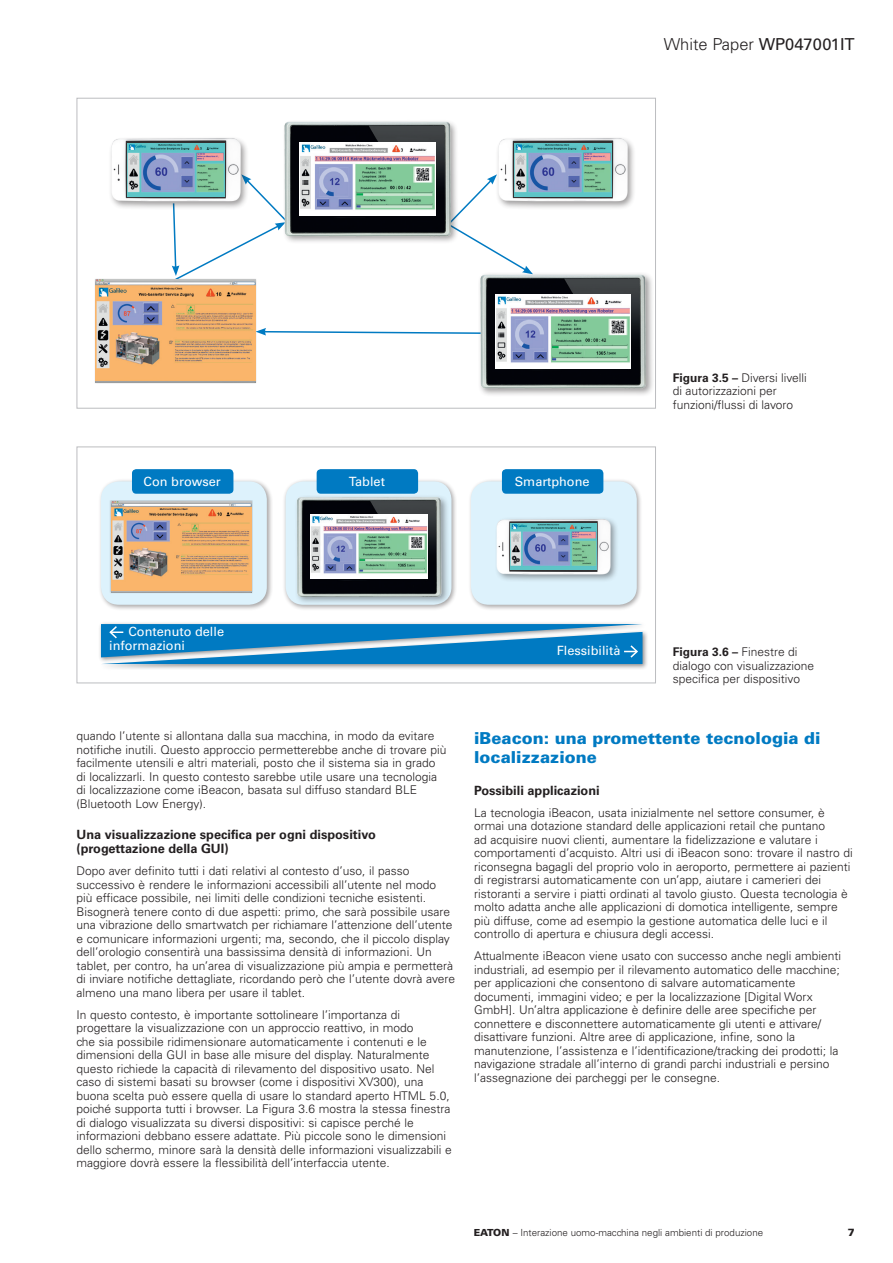
<style>
.page{position:relative;width:893px;height:1263px;background:#fff}
.page>*{position:absolute;margin:0;border:0;box-sizing:border-box;transform-origin:0 0}
.Head_2{font:900 16.5px/19.5px "Univers LT Std";color:#007ac2}
.t1{font:300 16.5px "Univers LT Std";color:#231f20}
.Head_3{font:700 12.75px/14.2px "Univers LT Std";color:#231f20}
.Body_Quellnachweis{font:12.75px/14.2px "Univers LT Std";color:#fff}
._02_Body_Last_EN{font:300 12px/13.5px "Univers LT Std";color:#231f20}
.BU_EN{font:300 12px/13.5px "Univers LT Std";color:#231f20}
.t2{font:900 10.5px "Univers LT Std";color:#231f20}
.t3{font:300 9.75px "Univers LT Std";color:#231f20}
.s1{font-weight:400}
.s2{font-weight:700}
.s3{font-weight:900}
</style>
<div class="page">
<div style="left:77px;top:446px;width:579px;height:237px;border:1px solid #bcbdc0"></div>
<svg style="left:459px;top:177px;width:72px;height:94px"></svg>
<svg style="left:257px;top:328px;width:220px;height:8px"></svg>
<svg style="left:172px;top:178px;width:110px;height:100px"></svg>
<div style="left:478px;top:272px;width:176px;height:125px;background:#231f20;opacity:.45"></div>
<img style="left:477px;top:271px;width:171px;height:121px">
<img style="left:495px;top:295px;width:136px;height:74px">
<div style="left:94px;top:278px;width:163px;height:106px;background:#231f20;opacity:.23"></div>
<img style="left:96px;top:279px;width:160px;height:104px">
<img style="left:96px;top:286px;width:160px;height:95px">
<div style="left:495px;top:136px;width:141px;height:75px;background:#fafafa"></div>
<img style="left:491px;top:138px;width:142px;height:72px">
<img style="left:514px;top:144px;width:98px;height:52px">
<div style="left:108px;top:136px;width:141px;height:75px;background:#231f20;opacity:.45"></div>
<img style="left:108px;top:136px;width:139px;height:74px">
<img style="left:127px;top:144px;width:97px;height:52px">
<div style="left:468px;top:478px;width:175px;height:133px;background:#231f20;opacity:.4"></div>
<div style="left:471px;top:481px;width:166px;height:124px;background:#ddf2fc;border-radius:18px"></div>
<div style="left:502px;top:469px;width:101px;height:25px;background:#007ac2;border-radius:4px"></div>
<div style="left:494px;top:516px;width:125px;height:67px;background:#d9edf7"></div>
<img style="left:496px;top:519px;width:120px;height:61px">
<img style="left:511px;top:523px;width:86px;height:47px">
<div style="left:98px;top:478px;width:175px;height:133px;background:#231f20;opacity:.4"></div>
<div style="left:101px;top:481px;width:166px;height:124px;background:#ddf2fc;border-radius:18px"></div>
<div style="left:132px;top:469px;width:101px;height:25px;background:#007ac2;border-radius:4px"></div>
<div style="left:110px;top:500px;width:143px;height:94px;background:#9a9d9e"></div>
<img style="left:111px;top:501px;width:141px;height:91px">
<img style="left:111px;top:507px;width:141px;height:83px">
<div style="left:282px;top:119px;width:177px;height:125px;background:#231f20;opacity:.45"></div>
<img style="left:282px;top:119px;width:171px;height:120px">
<img style="left:300px;top:142px;width:135px;height:74px">
<div style="left:282px;top:478px;width:175px;height:133px;background:#231f20;opacity:.4"></div>
<div style="left:286px;top:481px;width:165px;height:124px;background:#ddf2fc;border-radius:18px"></div>
<div style="left:317px;top:469px;width:101px;height:25px;background:#007ac2;border-radius:4px"></div>
<div style="left:294px;top:494px;width:155px;height:111px;background:#231f20;opacity:.45"></div>
<img style="left:295px;top:495px;width:148px;height:104px">
<img style="left:310px;top:515px;width:118px;height:64px">
<div style="left:99px;top:629px;width:549px;height:41px;background:#231f20;opacity:.5"></div>
<div style="left:98px;top:621px;width:550px;height:42px;background:#231f20;opacity:.5"></div>
<svg style="left:101px;top:624px;width:541px;height:40px"></svg>
<h1 class="t1" style="left:664px;top:34px;width:192px">White Paper <span class="s1">WP047001IT</span></h1>
<p class="Body_Quellnachweis" style="left:144px;top:474px;width:79px">Con browser</p>
<p class="Body_Quellnachweis" style="left:349px;top:474px;width:38px">Tablet</p>
<p class="Body_Quellnachweis" style="left:515px;top:474px;width:76px">Smartphone</p>
<p class="BU_EN" style="left:673px;top:371px;width:135px"><span class="s2">Figura 3.5 –</span> Diversi livelli di autorizzazioni per funzioni/flussi di lavoro</p>
<p class="Body_Quellnachweis" style="left:109px;top:624px;width:116px;text-indent:19px">Contenuto delle informazioni</p>
<p class="Body_Quellnachweis" style="left:557px;top:644px;width:65px">Flessibilità</p>
<p class="BU_EN" style="left:673px;top:645px;width:143px"><span class="s2">Figura 3.6 –</span> Finestre di dialogo con visualizzazione specifica per dispositivo</p>
<p class="_02_Body_Last_EN" style="left:77px;top:729px;width:371px">quando l’utente si allontana dalla sua macchina, in modo da evitare notifiche inutili. Questo approccio permetterebbe anche di trovare più facilmente utensili e altri materiali, posto che il sistema sia in grado di localizzarli. In questo contesto sarebbe utile usare una tecnologia di localizzazione come iBeacon, basata sul diffuso standard BLE (Bluetooth Low Energy).</p>
<p class="Head_3" style="left:77px;top:827px;width:301px">Una visualizzazione specifica per ogni dispositivo (progettazione della GUI)</p>
<p class="_02_Body_Last_EN" style="left:77px;top:864px;width:380px">Dopo aver definito tutti i dati relativi al contesto d’uso, il passo successivo è rendere le informazioni accessibili all’utente nel modo più efficace possibile, nei limiti delle condizioni tecniche esistenti.<br>Bisognerà tenere conto di due aspetti: primo, che sarà possibile usare una vibrazione dello smartwatch per richiamare l’attenzione dell’utente e comunicare informazioni urgenti; ma, secondo, che il piccolo display dell’orologio consentirà una bassissima densità di informazioni. Un tablet, per contro, ha un’area di visualizzazione più ampia e permetterà di inviare notifiche dettagliate, ricordando però che l’utente dovrà avere almeno una mano libera per usare il tablet.</p>
<p class="_02_Body_Last_EN" style="left:77px;top:1008px;width:377px">In questo contesto, è importante sottolineare l’importanza di progettare la visualizzazione con un approccio reattivo, in modo<br>che sia possibile ridimensionare automaticamente i contenuti e le dimensioni della GUI in base alle misure del display. Naturalmente questo richiede la capacità di rilevamento del dispositivo usato. Nel caso di sistemi basati su browser (come i dispositivi XV300), una buona scelta può essere quella di usare lo standard aperto HTML 5.0, poiché supporta tutti i browser. La Figura 3.6 mostra la stessa finestra di dialogo visualizzata su diversi dispositivi: si capisce perché le informazioni debbano essere adattate. Più piccole sono le dimensioni dello schermo, minore sarà la densità delle informazioni visualizzabili e maggiore dovrà essere la flessibilità dell’interfaccia utente.</p>
<p class="Head_2" style="left:474px;top:728px;width:348px">iBeacon: una promettente tecnologia di localizzazione</p>
<p class="Head_3" style="left:474px;top:783px;width:127px">Possibili applicazioni</p>
<p class="_02_Body_Last_EN" style="left:474px;top:806px;width:380px">La tecnologia iBeacon, usata inizialmente nel settore consumer, è ormai una dotazione standard delle applicazioni retail che puntano<br>ad acquisire nuovi clienti, aumentare la fidelizzazione e valutare i comportamenti d’acquisto. Altri usi di iBeacon sono: trovare il nastro di riconsegna bagagli del proprio volo in aeroporto, permettere ai pazienti di registrarsi automaticamente con un’app, aiutare i camerieri dei ristoranti a servire i piatti ordinati al tavolo giusto. Questa tecnologia è molto adatta anche alle applicazioni di domotica intelligente, sempre più diffuse, come ad esempio la gestione automatica delle luci e il controllo di apertura e chiusura degli accessi.</p>
<p class="_02_Body_Last_EN" style="left:474px;top:949px;width:369px">Attualmente iBeacon viene usato con successo anche negli ambienti industriali, ad esempio per il rilevamento automatico delle macchine; per applicazioni che consentono di salvare automaticamente documenti, immagini video; e per la localizzazione [Digital Worx GmbH]. Un’altra applicazione è definire delle aree specifiche per connettere e disconnettere automaticamente gli utenti e attivare/ disattivare funzioni. Altre aree di applicazione, infine, sono la manutenzione, l’assistenza e l’identificazione/tracking dei prodotti; la navigazione stradale all’interno di grandi parchi industriali e persino l’assegnazione dei parcheggi per le consegne.</p>
<p class="t3" style="left:474px;top:1227px;width:291px"><span class="s3">EATON</span> – Interazione uomo-macchina negli ambienti di produzione</p>
<p class="t2" style="left:848px;top:1225px;width:9px">7</p>
</div>
